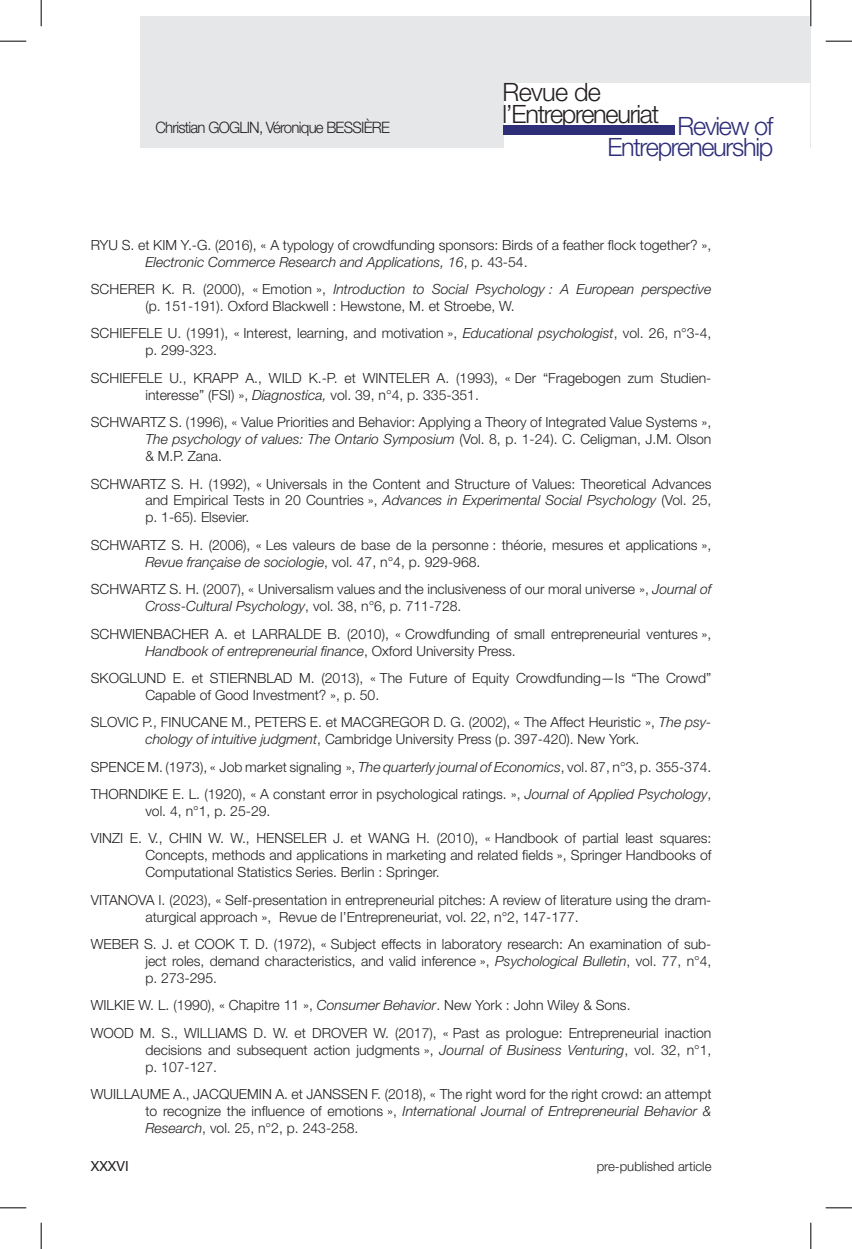
<style>
.page{position:relative;width:852px;height:1249px;background:#fff}
.page>*{position:absolute;margin:0;border:0;box-sizing:border-box;transform-origin:0 0}
.t1{font:300 25.2px/21.7px "Helvetica Neue LT Std";letter-spacing:-.05em;color:#231f20}
.t2{font:300 25.2px/21.7px "Helvetica Neue LT Std";letter-spacing:-.05em;color:#2e2e79;text-align:right}
.t3{font:300 15.75px "Helvetica Neue LT Std";letter-spacing:-.05em;color:#231f20;scale:.95 1}
.bibliography_body{font:300 14px/17px "Helvetica Neue LT Std";color:#231f20}
.t4{font:14px "Helvetica Neue LT Std";color:#231f20}
.t5{font:300 13.12px "Helvetica Neue LT Std";color:#231f20}
.s1{font-style:italic}
</style>
<div class="page">
<div style="left:140px;top:16px;width:670px;height:132px;background:#e6e7e9"></div>
<div style="left:503px;top:83px;width:306px;height:81px;background:#fff"></div>
<div style="left:503px;top:125px;width:171px;height:9px;background:#2e2e79"></div>
<hr style="left:809px;top:0;width:2px;height:26px;background:#fff">
<svg style="left:0;top:41px;width:26px;height:1px"></svg>
<svg style="left:825px;top:41px;width:26px;height:1px"></svg>
<svg style="left:0;top:1207px;width:26px;height:1px"></svg>
<svg style="left:825px;top:1207px;width:26px;height:1px"></svg>
<svg style="left:41px;top:0;width:1px;height:26px"></svg>
<svg style="left:41px;top:1222px;width:1px;height:26px"></svg>
<svg style="left:810px;top:0;width:1px;height:26px"></svg>
<svg style="left:810px;top:1222px;width:1px;height:26px"></svg>
<p class="t3" style="left:155px;top:118px;width:248px">Christian GOGLIN, Véronique BESSIÈRE</p>
<h1 class="t1" style="left:502px;top:81px;width:158px">Revue de l’Entrepreneuriat</h1>
<h1 class="t2" style="left:607px;top:114px;width:167px">Review of<br>Entrepreneurship</h1>
<p class="bibliography_body" style="left:145px;top:236px;width:567px;text-indent:-55px">RYU S. et KIM Y.-G. (2016), « A typology of crowdfunding sponsors: Birds of a feather flock together? »,<br><span class="s1">Electronic Commerce Research and Applications, 16</span>, p. 43-54.</p>
<p class="bibliography_body" style="left:145px;top:280px;width:567px;text-indent:-55px">SCHERER K. R. (2000), « Emotion », <span class="s1">Introduction to Social Psychology : A European perspective </span>(p. 151‑191). Oxford Blackwell : Hewstone, M. et Stroebe, W.</p>
<p class="bibliography_body" style="left:145px;top:324px;width:567px;text-indent:-55px">SCHIEFELE U. (1991), « Interest, learning, and motivation », <span class="s1">Educational psychologist</span>, vol. 26, n°3‑4, p. 299‑323.</p>
<p class="bibliography_body" style="left:145px;top:369px;width:565px;text-indent:-55px">SCHIEFELE U., KRAPP A., WILD K.-P. et WINTELER A. (1993), « Der “Fragebogen zum Studien&shy;interesse” (FSI) », <span class="s1">Diagnostica,</span> vol. 39, n°4, p. 335‑351.</p>
<p class="bibliography_body" style="left:145px;top:413px;width:567px;text-align:justify;text-indent:-55px">SCHWARTZ S. (1996), « Value Priorities and Behavior: Applying a Theory of Integrated Value Systems », <span class="s1">The psychology of values: The Ontario Symposium</span> (Vol. 8, p. 1‑24). C. Celigman, J.M. Olson &amp; M.P. Zana.</p>
<p class="bibliography_body" style="left:145px;top:474px;width:567px;text-align:justify;text-indent:-55px">SCHWARTZ S. H. (1992), « Universals in the Content and Structure of Values: Theoretical Advances and Empirical Tests in 20 Countries », <span class="s1">Advances in Experimental Social Psychology</span> (Vol. 25, p. 1‑65). Elsevier.</p>
<p class="bibliography_body" style="left:145px;top:536px;width:567px;text-indent:-55px">SCHWARTZ S. H. (2006), « Les valeurs de base de la personne : théorie, mesures et applications »,<br><span class="s1">Revue française de sociologie</span>, vol. 47, n°4, p. 929‑968.</p>
<p class="bibliography_body" style="left:145px;top:580px;width:567px;text-indent:-55px">SCHWARTZ S. H. (2007), « Universalism values and the inclusiveness of our moral universe », <span class="s1">Journal of<br>Cross-Cultural Psychology</span>, vol. 38, n°6, p. 711‑728.</p>
<p class="bibliography_body" style="left:145px;top:624px;width:567px;text-indent:-55px">SCHWIENBACHER A. et LARRALDE B. (2010), « Crowdfunding of small entrepreneurial ventures »,<br><span class="s1">Handbook of entrepreneurial finance</span>, Oxford University Press.</p>
<p class="bibliography_body" style="left:145px;top:669px;width:567px;text-indent:-55px">SKOGLUND E. et STIERNBLAD M. (2013), « The Future of Equity Crowdfunding—Is “The Crowd”<br>Capable of Good Investment? », p. 50.</p>
<p class="bibliography_body" style="left:145px;top:713px;width:567px;text-indent:-55px">SLOVIC P., FINUCANE M., PETERS E. et MACGREGOR D. G. (2002), « The Affect Heuristic », <span class="s1">The psy&shy;chology of intuitive judgment</span>, Cambridge University Press (p. 397‑420). New York.</p>
<p class="bibliography_body" style="left:91px;top:757px;width:622px">SPENCE M. (1973), « Job market signaling », <span class="s1">The quarterly journal of Economics</span>, vol. 87, n°3, p. 355‑374.</p>
<p class="bibliography_body" style="left:145px;top:785px;width:567px;text-indent:-55px">THORNDIKE E. L. (1920), « A constant error in psychological ratings. », <span class="s1">Journal of Applied Psychology</span>, vol. 4, n°1, p. 25‑29.</p>
<p class="bibliography_body" style="left:145px;top:829px;width:567px;text-align:justify;text-indent:-55px">VINZI E. V., CHIN W. W., HENSELER J. et WANG H. (2010), « Handbook of partial least squares:<br>Concepts, methods and applications in marketing and related fields », Springer Handbooks of Computational Statistics Series. Berlin : Springer.</p>
<p class="bibliography_body" style="left:145px;top:890px;width:567px;text-indent:-55px">VITANOVA I. (2023), « Self-presentation in entrepreneurial pitches: A review of literature using the dram&shy;aturgical approach », Revue de l’Entrepreneuriat, vol. 22, n°2, 147-177.</p>
<p class="bibliography_body" style="left:145px;top:935px;width:567px;text-align:justify;text-indent:-55px">WEBER S. J. et COOK T. D. (1972), « Subject effects in laboratory research: An examination of sub&shy;ject roles, demand characteristics, and valid inference », <span class="s1">Psychological Bulletin</span>, vol. 77, n°4, p. 273‑295.</p>
<p class="bibliography_body" style="left:91px;top:996px;width:541px">WILKIE W. L. (1990), « Chapitre 11 », <span class="s1">Consumer Behavior</span>. New York : John Wiley &amp; Sons.</p>
<p class="bibliography_body" style="left:145px;top:1023px;width:567px;text-align:justify;text-indent:-55px">WOOD M. S., WILLIAMS D. W. et DROVER W. (2017), « Past as prologue: Entrepreneurial inaction decisions and subsequent action judgments », <span class="s1">Journal of Business Venturing</span>, vol. 32, n°1, p. 107‑127.</p>
<p class="bibliography_body" style="left:145px;top:1084px;width:567px;text-align:justify;text-indent:-55px">WUILLAUME A., JACQUEMIN A. et JANSSEN F. (2018), « The right word for the right crowd: an attempt to recognize the influence of emotions », <span class="s1">International Journal of Entrepreneurial Behavior &amp; Research</span>, vol. 25, n°2, p. 243‑258.</p>
<p class="t4" style="left:91px;top:1156px;width:39px">XXXVI</p>
<p class="t5" style="left:596px;top:1157px;width:116px">pre-published article</p>
</div>
